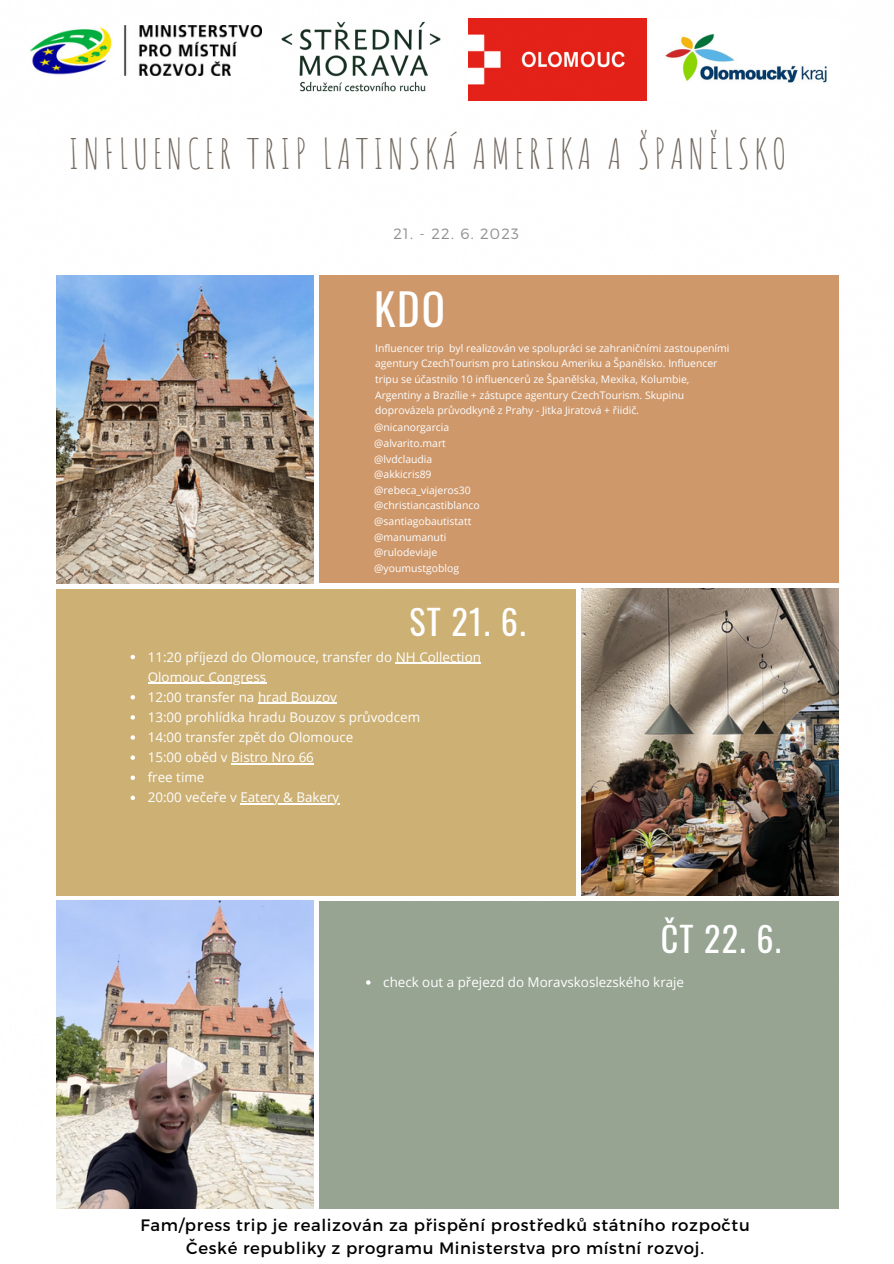
<style>
.page{position:relative;width:894px;height:1264px;background:#fff}
.page>*{position:absolute;margin:0;border:0;box-sizing:border-box;transform-origin:0 0}
.t1{font:43.05px "Oswald";color:#fff}
.t2{font:40.5px "Amatic SC";letter-spacing:.11em;color:#72685e}
.t3{font:34.05px "Oswald";letter-spacing:.04em;color:#fff}
.t4{font:16.5px "Montserrat";letter-spacing:.04em;color:#000}
.t5{font:300 14.85px "Montserrat";letter-spacing:.08em;color:#909090}
.t6{font:13.35px/20.1px "Open Sans";color:#fff}
.t7{font:10.35px/15.6px "Open Sans";color:#fff}
</style>
<div class="page">
<img style="left:30px;top:18px;width:809px;height:1191px">
<img style="left:56px;top:276px;width:257px;height:307px">
<div style="left:319px;top:276px;width:519px;height:307px;background:#ce986b"></div>
<div style="left:56px;top:589px;width:519px;height:306px;background:#cdb074"></div>
<div style="left:319px;top:900px;width:519px;height:308px;background:#97a492"></div>
<img style="left:581px;top:589px;width:257px;height:306px">
<img style="left:56px;top:900px;width:257px;height:308px">
<img style="left:655px;top:20px;width:183px;height:80px">
<img style="left:31px;top:26px;width:230px;height:49px">
<img style="left:262px;top:18px;width:197px;height:92px">
<img style="left:468px;top:19px;width:178px;height:81px">
<svg style="left:130px;top:655px;width:5px;height:4px"></svg>
<hr style="left:396px;top:662px;width:85px;height:1px;background:#fff">
<hr style="left:148px;top:682px;width:118px;height:2px;background:#fff">
<svg style="left:130px;top:695px;width:5px;height:4px"></svg>
<hr style="left:258px;top:703px;width:79px;height:1px;background:#fff">
<svg style="left:130px;top:715px;width:5px;height:4px"></svg>
<svg style="left:130px;top:735px;width:5px;height:4px"></svg>
<svg style="left:130px;top:755px;width:5px;height:4px"></svg>
<hr style="left:231px;top:763px;width:83px;height:1px;background:#fff">
<svg style="left:130px;top:775px;width:5px;height:5px"></svg>
<svg style="left:130px;top:795px;width:5px;height:5px"></svg>
<hr style="left:240px;top:803px;width:99px;height:1px;background:#fff">
<svg style="left:366px;top:980px;width:4px;height:4px"></svg>
<p class="t2" style="left:69px;top:128px;width:719px">INFLUENCER TRIP LATINSKÁ AMERIKA A ŠPANĚLSKO</p>
<p class="t5" style="left:393px;top:224px;width:127px">21. - 22. 6. 2023</p>
<p class="t1" style="left:374px;top:276px;width:72px">KDO</p>
<p class="t7" style="left:375px;top:340px;width:356px">Influencer trip byl realizován ve spolupráci se zahraničními zastoupeními agentury CzechTourism pro Latinskou Ameriku a Španělsko. Influencer tripu se účastnilo 10 influencerů ze Španělska, Mexika, Kolumbie, Argentiny a Brazílie + zástupce agentury CzechTourism. Skupinu doprovázela průvodkyně z Prahy - Jitka Jiratová + řiidič.</p>
<p class="t7" style="left:374px;top:419px;width:77px">@nicanorgarcia</p>
<p class="t7" style="left:374px;top:435px;width:73px">@alvarito.mart</p>
<p class="t7" style="left:374px;top:451px;width:60px">@lvdclaudia</p>
<p class="t7" style="left:374px;top:466px;width:59px">@akkicris89</p>
<p class="t7" style="left:374px;top:482px;width:98px">@rebeca_viajeros30</p>
<p class="t7" style="left:374px;top:497px;width:107px">@christiancastiblanco</p>
<p class="t7" style="left:374px;top:513px;width:99px">@santiagobautistatt</p>
<p class="t7" style="left:374px;top:529px;width:74px">@manumanuti</p>
<p class="t7" style="left:374px;top:544px;width:65px">@rulodeviaje</p>
<p class="t7" style="left:374px;top:560px;width:86px">@youmustgoblog</p>
<p class="t3" style="left:409px;top:595px;width:118px">ST 21. 6.</p>
<p class="t6" style="left:148px;top:646px;width:334px">11:20 příjezd do Olomouce, transfer do NH Collection<br>Olomouc Congress</p>
<p class="t6" style="left:148px;top:686px;width:190px">12:00 transfer na hrad Bouzov</p>
<p class="t6" style="left:148px;top:706px;width:274px">13:00 prohlídka hradu Bouzov s průvodcem</p>
<p class="t6" style="left:148px;top:726px;width:207px">14:00 transfer zpět do Olomouce</p>
<p class="t6" style="left:148px;top:746px;width:168px">15:00 oběd v Bistro Nro 66</p>
<p class="t6" style="left:148px;top:767px;width:58px">free time</p>
<p class="t6" style="left:148px;top:787px;width:193px">20:00 večeře v Eatery &amp; Bakery</p>
<p class="t3" style="left:660px;top:912px;width:122px">ČT 22. 6.</p>
<p class="t6" style="left:383px;top:971px;width:302px">check out a přejezd do Moravskoslezského kraje</p>
<p class="t4" style="left:140px;top:1214px;width:610px">Fam/press trip je realizován za přispění prostředků státního rozpočtu</p>
<p class="t4" style="left:186px;top:1236px;width:519px">České republiky z programu Ministerstva pro místní rozvoj.</p>
</div>
